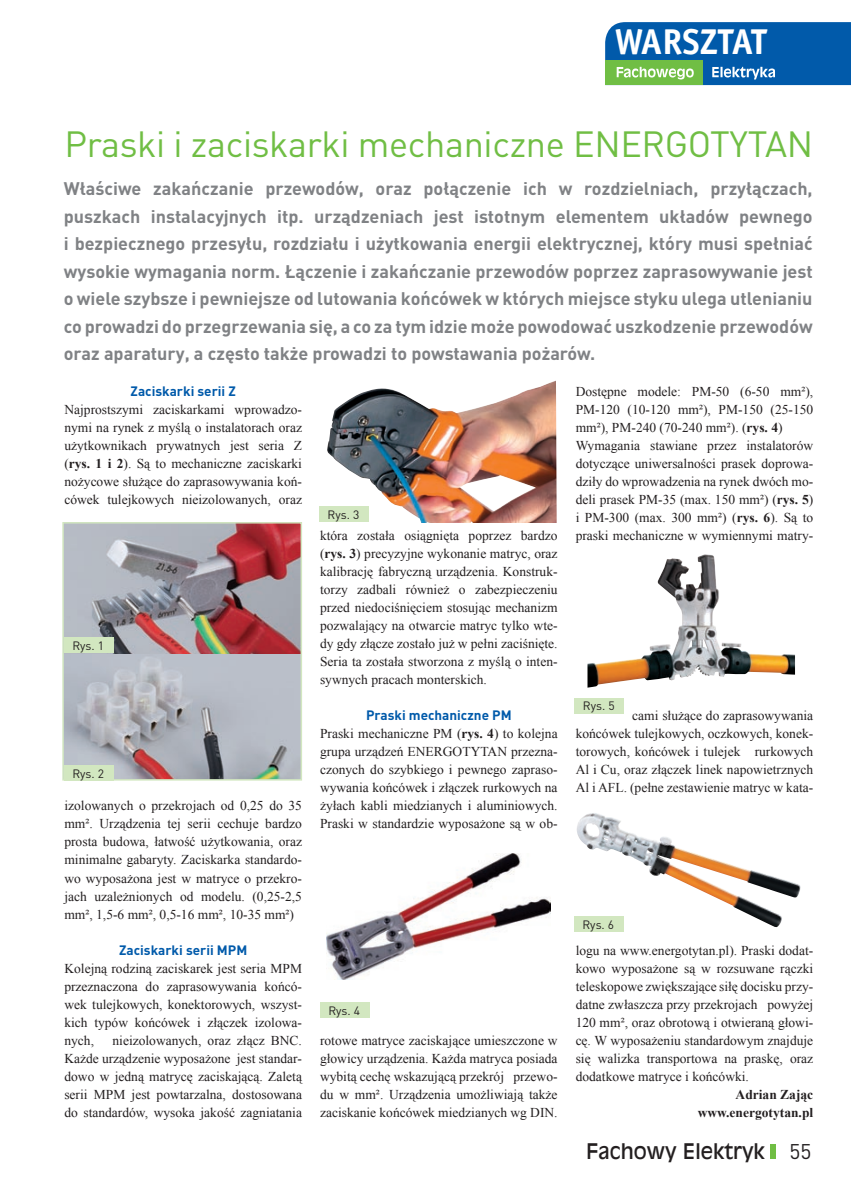
<style>
.page{position:relative;width:851px;height:1204px;background:#fff}
.page>*{position:absolute;margin:0;border:0;box-sizing:border-box;transform-origin:0 0}
.t1{font:36px "DIN Pl";letter-spacing:-.01em;color:#70be44}
.t2{font:700 36px "Officina San PL";color:#fff}
.t3{font:21px "Incised 901 EU Normal";color:#231f20}
.t4{font:700 18px/27.5px "DIN Pl";color:#808285;text-align:justify}
.t5{font:13.5px/18px "Times New Roman";color:#231f20;text-align:justify}
.t6{font:700 13.5px "DIN Pl";color:#015aaa}
.t7{font:700 13.5px/18px "Times New Roman";color:#231f20;text-align:right}
.t8{font:12px "DIN Pl";color:#231f20}
.s1{font-weight:700}
.s2{font-family:"DIN Pl"}
</style>
<div class="page">
<div style="left:770px;top:1143px;width:5px;height:15px;background:#70be44"></div>
<svg style="left:605px;top:22px;width:245px;height:63px;background:#1d70a0"></svg>
<img style="left:65px;top:525px;width:234px;height:252px">
<div style="left:62px;top:522px;width:240px;height:258px;border:2px solid #d2e7c0"></div>
<div style="left:64px;top:637px;width:49px;height:16px;background:#d2e7c0"></div>
<div style="left:64px;top:765px;width:49px;height:15px;background:#d2e7c0"></div>
<img style="left:327px;top:380px;width:229px;height:142px">
<div style="left:319px;top:506px;width:49px;height:16px;background:#d2e7c0"></div>
<img style="left:327px;top:853px;width:223px;height:126px">
<div style="left:320px;top:1002px;width:49px;height:16px;background:#d2e7c0"></div>
<img style="left:587px;top:555px;width:208px;height:132px">
<div style="left:574px;top:697px;width:49px;height:16px;background:#d2e7c0"></div>
<img style="left:577px;top:813px;width:223px;height:114px">
<div style="left:574px;top:916px;width:49px;height:15px;background:#d2e7c0"></div>
<h1 class="t2" style="left:614px;top:19px;width:154px">WARSZTAT</h1>
<h1 class="t1" style="left:64px;top:121px;width:750px">Praski i zaciskarki mechaniczne ENERGOTYTAN</h1>
<p class="t4" style="left:64px;top:174px;width:750px">Właściwe zakańczanie przewodów, oraz połączenie ich w rozdzielniach, przyłączach, puszkach instalacyjnych itp. urządzeniach jest istotnym elementem układów pewnego i bezpiecznego przesyłu, rozdziału i użytkowania energii elektrycznej, który musi spełniać wysokie wymagania norm. Łączenie i zakańczanie przewodów poprzez zaprasowywanie jest o wiele szybsze i pewniejsze od lutowania końcówek w których miejsce styku ulega utlenianiu co prowadzi do przegrzewania się, a co za tym idzie może powodować uszkodzenie przewodów oraz aparatury, a często także prowadzi to powstawania pożarów.</p>
<p class="t6" style="left:131px;top:382px;width:107px">Zaciskarki serii Z</p>
<p class="t5" style="left:64px;top:400px;width:239px">Najprostszymi zaciskarkami wprowadzo&shy;nymi na rynek z myślą o instalatorach oraz użytkownikach prywatnych jest seria Z (<span class="s1">rys. 1 i 2</span>). Są to mechaniczne zaciskarki nożycowe służące do zaprasowywania koń&shy;cówek tulejkowych nieizolowanych, oraz</p>
<p class="t5" style="left:575px;top:382px;width:239px;text-align:left">Dostępne modele: PM-50 (6-50 mm²), PM-120 (10-120 mm²), PM-150 (25-150 mm²), PM-240 (70-240 mm²). (<span class="s1">rys. 4</span>)<br>Wymagania stawiane przez instalatorów dotyczące uniwersalności prasek doprowa&shy;dziły do wprowadzenia na rynek dwóch mo&shy;deli prasek PM-35 (max. 150 mm²) (<span class="s1">rys. 5</span>) i PM-300 (max. 300 mm²) (<span class="s1">rys. 6</span>). Są to praski mechaniczne w wymiennymi matry-</p>
<p class="t8" style="left:327px;top:507px;width:33px">Rys. 3</p>
<p class="t5" style="left:320px;top:526px;width:239px">która została osiągnięta poprzez bardzo (<span class="s1">rys. 3</span>) precyzyjne wykonanie matryc, oraz kalibrację fabryczną urządzenia. Konstruk&shy;torzy zadbali również o zabezpieczeniu przed niedociśnięciem stosując mechanizm pozwalający na otwarcie matryc tylko wte&shy;dy gdy złącze zostało już w pełni zaciśnięte.<br>Seria ta została stworzona z myślą o inten&shy;sywnych pracach monterskich.</p>
<p class="t6" style="left:366px;top:706px;width:147px">Praski mechaniczne PM</p>
<p class="t5" style="left:320px;top:724px;width:239px">Praski mechaniczne PM (<span class="s1">rys. 4</span>) to kolejna grupa urządzeń ENERGOTYTAN przezna&shy;czonych do szybkiego i pewnego zapraso&shy;wywania końcówek i złączek rurkowych na żyłach kabli miedzianych i aluminiowych.<br>Praski w standardzie wyposażone są w ob-</p>
<p class="t8" style="left:72px;top:638px;width:33px">Rys. 1</p>
<p class="t8" style="left:583px;top:698px;width:33px">Rys. 5</p>
<p class="t5" style="left:575px;top:706px;width:239px;text-indent:57px">cami służące do zaprasowywania końcówek tulejkowych, oczkowych, konek&shy;torowych, końcówek i tulejek rurkowych Al i Cu, oraz złączek linek napowietrznych Al i AFL. (pełne zestawienie matryc w kata-</p>
<p class="t8" style="left:72px;top:765px;width:33px">Rys. 2</p>
<p class="t5" style="left:64px;top:796px;width:239px">izolowanych o przekrojach od 0,25 do 35 mm². Urządzenia tej serii cechuje bardzo prosta budowa, łatwość użytkowania, oraz minimalne gabaryty. Zaciskarka standardo&shy;wo wyposażona jest w matryce o przekro&shy;jach uzależnionych od modelu. (0,25-2,5 mm², 1,5-6 mm², 0,5-16 mm², 10-35 mm²)</p>
<p class="t6" style="left:119px;top:940px;width:130px">Zaciskarki serii MPM</p>
<p class="t5" style="left:64px;top:958px;width:239px">Kolejną rodziną zaciskarek jest seria MPM przeznaczona do zaprasowywania końcó&shy;wek tulejkowych, konektorowych, wszyst&shy;kich typów końcówek i złączek izolowa&shy;nych,</p>
<p class="t8" style="left:582px;top:917px;width:33px">Rys. 6</p>
<p class="t5" style="left:575px;top:940px;width:239px">logu na www.energotytan.pl). Praski dodat&shy;kowo wyposażone są w rozsuwane rączki teleskopowe zwiększające siłę docisku przy&shy;datne zwłaszcza przy przekrojach powyżej 120 mm², oraz obrotową i otwieraną głowi&shy;cę. W wyposażeniu standardowym znajduje się walizka transportowa na praskę, oraz dodatkowe matryce i końcówki.</p>
<p class="t7" style="left:697px;top:1084px;width:117px">Adrian Zając www.energotytan.pl</p>
<p class="t8" style="left:328px;top:1003px;width:33px">Rys. 4</p>
<p class="t5" style="left:320px;top:1030px;width:239px">rotowe matryce zaciskające umieszczone w głowicy urządzenia. Każda matryca posiada wybitą cechę wskazującą przekrój przewo&shy;du w mm². Urządzenia umożliwiają także zaciskanie końcówek miedzianych wg DIN.</p>
<p class="t5" style="left:64px;top:1030px;width:239px;text-indent:48px">nieizolowanych, oraz złącz BNC.<br>Każde urządzenie wyposażone jest standar&shy;dowo w jedną matrycę zaciskającą. Zaletą serii MPM jest powtarzalna, dostosowana do standardów, wysoka jakość zagniatania</p>
<h2 class="t3" style="left:586px;top:1137px;width:227px">Fachowy Elektryk <span class="s2">55</span></h2>
</div>
